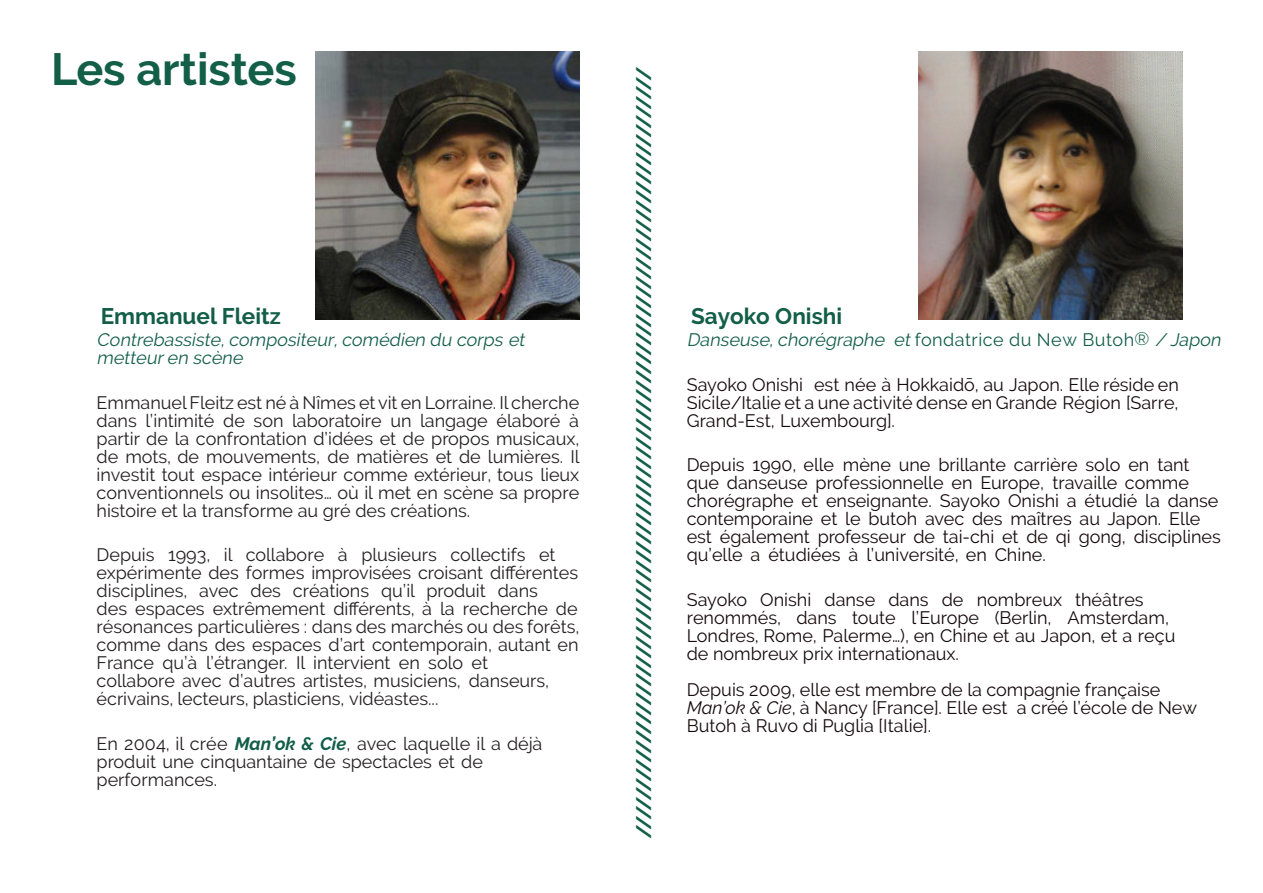
<style>
.page{position:relative;width:1263px;height:893px;background:#fff}
.page>*{position:absolute;margin:0;border:0;box-sizing:border-box;transform-origin:0 0}
.t1{font:700 45px "Raleway";color:#125e47}
.t2{font:700 22.5px "Raleway";color:#125e47}
.t3{font:700 21px "Raleway";color:#125e47}
.t4{font:18px/18px "Raleway";color:#231f20}
.t5{font:18px/18px "Raleway";color:#16090c}
.t6{font:italic 18px/18px "Raleway";color:#125e47}
.s1{font-weight:700;font-style:italic;color:#125e47}
.s2{font-style:normal}
.s3{font-style:italic}
</style>
<div class="page">
<img style="left:315px;top:51px;width:264px;height:268px">
<img style="left:918px;top:51px;width:264px;height:268px">
<h1 class="t1" style="left:51px;top:43px;width:247px">Les artistes</h1>
<p class="t2" style="left:101px;top:303px;width:181px">Emmanuel Fleitz</p>
<p class="t6" style="left:97px;top:331px;width:433px">Contrebassiste, compositeur, comédien du corps et metteur en scène</p>
<p class="t4" style="left:97px;top:393px;width:485px;text-align:justify">Emmanuel Fleitz est né à Nîmes et vit en Lorraine. Il cherche dans l’intimité de son laboratoire un langage élaboré à partir de la confrontation d’idées et de propos musicaux, de mots, de mouvements, de matières et de lumières. Il investit tout espace intérieur comme extérieur, tous lieux conventionnels ou insolites… où il met en scène sa propre histoire et la transforme au gré des créations.</p>
<p class="t4" style="left:97px;top:546px;width:484px">Depuis 1993, il collabore à plusieurs collectifs et expérimente des formes improvisées croisant différentes disciplines, avec des créations qu’il produit dans<br>des espaces extrêmement différents, à la recherche de résonances particulières : dans des marchés ou des forêts, comme dans des espaces d’art contemporain, autant en France qu’à l’étranger. Il intervient en solo et<br>collabore avec d’autres artistes, musiciens, danseurs, écrivains, lecteurs, plasticiens, vidéastes...</p>
<p class="t4" style="left:97px;top:734px;width:447px">En 2004, il crée <span class="s1">Man’ok &amp; Cie</span>, avec laquelle il a déjà produit une cinquantaine de spectacles et de performances.</p>
<p class="t3" style="left:631px;top:839px;width:774px;rotate:-90deg">/////////////////////////////////////////////////////////////////////////////////</p>
<p class="t2" style="left:691px;top:303px;width:153px">Sayoko Onishi</p>
<p class="t6" style="left:687px;top:331px;width:539px">Danseuse,chorégraphe et<span class="s2">fondatrice du New Butoh®</span> /Japon</p>
<p class="t5" style="left:687px;top:375px;width:494px;text-align:justify">Sayoko Onishi est née à Hokkaidō, au Japon. Elle réside en Sicile/Italie et a une activité dense en Grande Région [Sarre, Grand-Est, Luxembourg].</p>
<p class="t5" style="left:687px;top:456px;width:536px">Depuis 1990, elle mène une brillante carrière solo en tant que danseuse professionnelle en Europe, travaille comme chorégraphe et enseignante. Sayoko Onishi a étudié la danse contemporaine et le butoh avec des maîtres au Japon. Elle est également professeur de tai-chi et de qi gong, disciplines qu’elle a étudiées à l’université, en Chine.</p>
<p class="t5" style="left:687px;top:590px;width:490px">Sayoko Onishi danse dans de nombreux théâtres renommés, dans toute l’Europe (Berlin, Amsterdam, Londres, Rome, Palerme…), en Chine et au Japon, et a reçu de nombreux prix internationaux.</p>
<p class="t5" style="left:687px;top:680px;width:512px">Depuis 2009, elle est membre de la compagnie française<br><span class="s3">Man’ok &amp; Cie</span>, à Nancy [France]. Elle est a créé l’école de New<br>Butoh à Ruvo di Puglia [Italie].</p>
</div>
